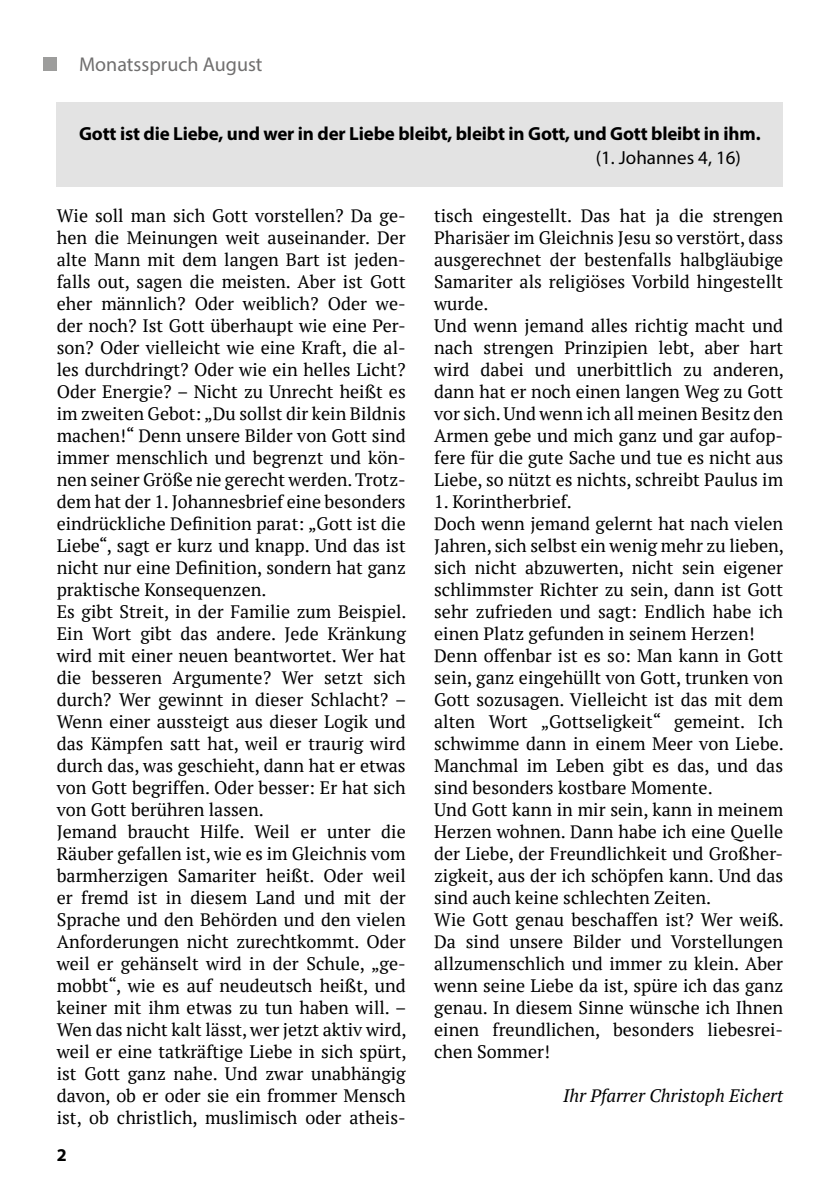
<style>
.page{position:relative;width:840px;height:1191px;background:#fff}
.page>*{position:absolute;margin:0;border:0;box-sizing:border-box;transform-origin:0 0}
.t1{font:20px "Myriad Pro";color:#706f6f}
.t2{font:700 19px "Myriad Pro";letter-spacing:-.01em;color:#000}
.t3{font:19px "Myriad Pro";color:#000}
.t4{font:18px/22px "PT Serif";color:#000}
.t5{font:italic 18px "PT Serif";color:#000}
.t6{font:700 18px "Myriad Pro";color:#000}
</style>
<div class="page">
<div style="left:57px;top:103px;width:725px;height:84px;background:#e3e3e3"></div>
<div style="left:43px;top:57px;width:14px;height:14px;background:#9d9d9c"></div>
<p class="t1" style="left:79px;top:52px;width:185px">Monatsspruch August</p>
<p class="t2" style="left:79px;top:121px;width:682px">Gott ist die Liebe, und wer in der Liebe bleibt, bleibt in Gott, und Gott bleibt in ihm.</p>
<p class="t3" style="left:595px;top:146px;width:147px">(1. Johannes 4, 16)</p>
<p class="t4" style="left:57px;top:205px;width:351px">Wie soll man sich Gott vorstellen? Da ge&shy;hen die Meinungen weit auseinander. Der alte Mann mit dem langen Bart ist jeden&shy;falls out, sagen die meisten. Aber ist Gott eher männlich? Oder weiblich? Oder we&shy;der noch? Ist Gott überhaupt wie eine Per&shy;son? Oder vielleicht wie eine Kraft, die al&shy;les durchdringt? Oder wie ein helles Licht?<br>Oder Energie? – Nicht zu Unrecht heißt es im zweiten Gebot: „Du sollst dir kein Bildnis machen!“ Denn unsere Bilder von Gott sind immer menschlich und begrenzt und kön&shy;nen seiner Größe nie gerecht werden. Trotz&shy;dem hat der 1. Johannesbrief eine besonders eindrückliche Definition parat: „Gott ist die Liebe“, sagt er kurz und knapp. Und das ist nicht nur eine Definition, sondern hat ganz praktische Konsequenzen.<br>Es gibt Streit, in der Familie zum Beispiel.<br>Ein Wort gibt das andere. Jede Kränkung wird mit einer neuen beantwortet. Wer hat die besseren Argumente? Wer setzt sich durch? Wer gewinnt in dieser Schlacht? – Wenn einer aussteigt aus dieser Logik und das Kämpfen satt hat, weil er traurig wird durch das, was geschieht, dann hat er etwas von Gott begriffen. Oder besser: Er hat sich von Gott berühren lassen.<br>Jemand braucht Hilfe. Weil er unter die Räuber gefallen ist, wie es im Gleichnis vom barmherzigen Samariter heißt. Oder weil er fremd ist in diesem Land und mit der Sprache und den Behörden und den vielen Anforderungen nicht zurechtkommt. Oder weil er gehänselt wird in der Schule, „ge&shy;mobbt“, wie es auf neudeutsch heißt, und keiner mit ihm etwas zu tun haben will. – Wen das nicht kalt lässt, wer jetzt aktiv wird, weil er eine tatkräftige Liebe in sich spürt, ist Gott ganz nahe. Und zwar unabhängig davon, ob er oder sie ein frommer Mensch ist, ob christlich, muslimisch oder atheis-</p>
<p class="t4" style="left:434px;top:204px;width:351px">tisch eingestellt. Das hat ja die strengen Pharisäer im Gleichnis Jesu so verstört, dass ausgerechnet der bestenfalls halbgläubige Samariter als religiöses Vorbild hingestellt wurde.<br>Und wenn jemand alles richtig macht und nach strengen Prinzipien lebt, aber hart wird dabei und unerbittlich zu anderen, dann hat er noch einen langen Weg zu Gott vor sich. Und wenn ich all meinen Besitz den Armen gebe und mich ganz und gar aufop&shy;fere für die gute Sache und tue es nicht aus Liebe, so nützt es nichts, schreibt Paulus im</p>
<p class="t4" style="left:434px;top:490px;width:351px">1. Korintherbrief.<br>Doch wenn jemand gelernt hat nach vielen Jahren, sich selbst ein wenig mehr zu lieben, sich nicht abzuwerten, nicht sein eigener schlimmster Richter zu sein, dann ist Gott sehr zufrieden und sagt: Endlich habe ich einen Platz gefunden in seinem Herzen!<br>Denn offenbar ist es so: Man kann in Gott sein, ganz eingehüllt von Gott, trunken von Gott sozusagen. Vielleicht ist das mit dem alten Wort „Gottseligkeit“ gemeint. Ich schwimme dann in einem Meer von Liebe.<br>Manchmal im Leben gibt es das, und das sind besonders kostbare Momente.<br>Und Gott kann in mir sein, kann in meinem Herzen wohnen. Dann habe ich eine Quelle der Liebe, der Freundlichkeit und Großher&shy;zigkeit, aus der ich schöpfen kann. Und das sind auch keine schlechten Zeiten.<br>Wie Gott genau beschaffen ist? Wer weiß.<br>Da sind unsere Bilder und Vorstellungen allzumenschlich und immer zu klein. Aber wenn seine Liebe da ist, spüre ich das ganz genau. In diesem Sinne wünsche ich Ihnen einen freundlichen, besonders liebesrei&shy;chen Sommer!</p>
<p class="t5" style="left:563px;top:1084px;width:221px">Ihr Pfarrer Christoph Eichert</p>
<p class="t6" style="left:57px;top:1143px;width:11px">2</p>
</div>
